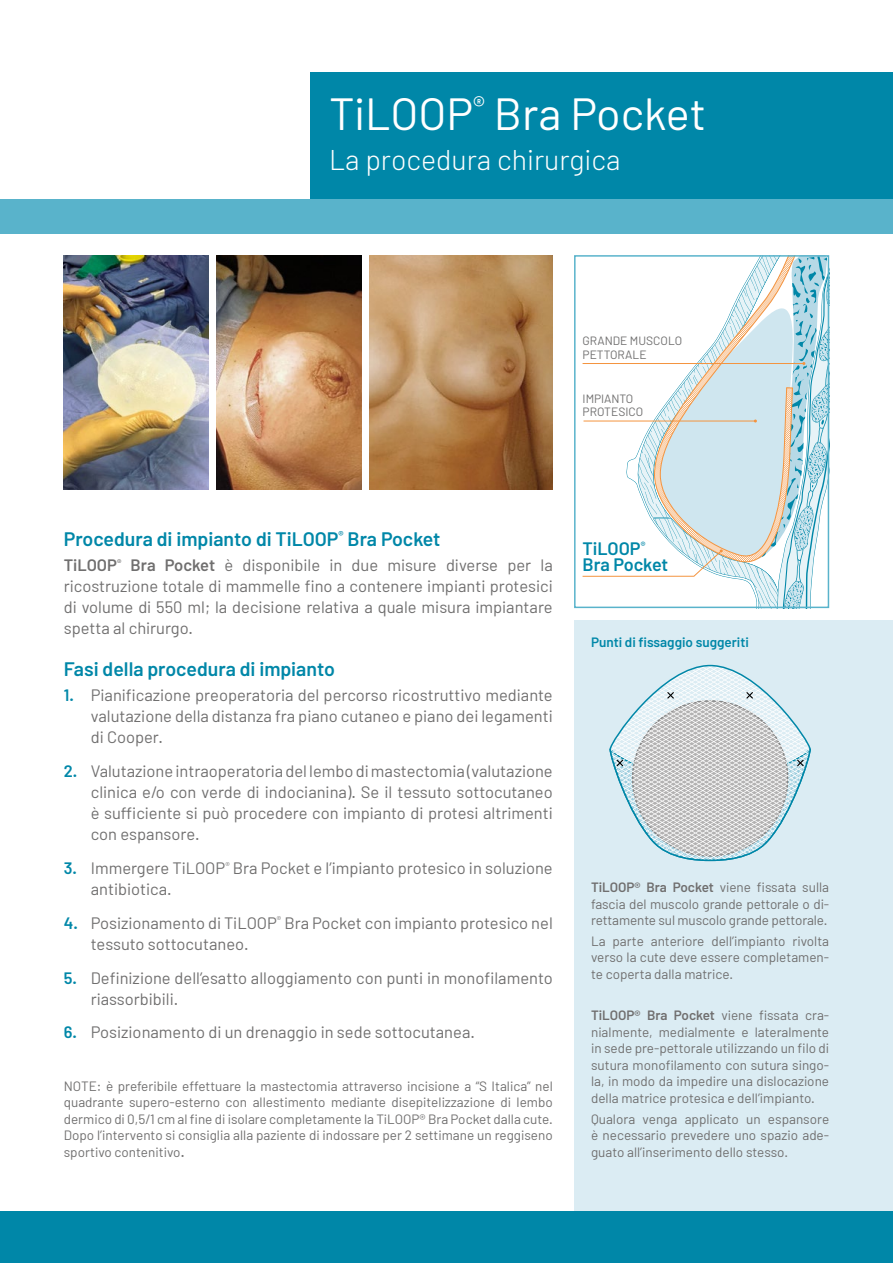
<style>
.page{position:relative;width:893px;height:1263px;background:#fff}
.page>*{position:absolute;margin:0;border:0;box-sizing:border-box;transform-origin:0 0}
.t1{font:45px "Barlow";color:#fff}
.t2{font:300 28.5px "Barlow";color:#fff}
.t3{font:600 19.5px "Barlow";color:#0087a8}
.t4{font:600 18px/16.5px "Barlow";letter-spacing:-.005em;color:#0087a8}
.t5{font:16.5px/21px "Barlow";color:#706f6f;text-align:justify}
.t6{font:13.5px/16.5px "Barlow";color:#706f6f;text-align:justify}
.t7{font:600 13.5px "Barlow";color:#0087a8}
.t8{font:12px/13.5px "Barlow";color:#706f6f}
.s1{font-weight:600}
.s2{font-weight:600;color:#0087a8}
.s3{font-size:16.5px}
</style>
<div class="page">
<svg style="left:582px;top:255px;width:247px;height:353px"></svg>
<div style="left:574px;top:621px;width:319px;height:591px;background:#dbecf3"></div>
<div style="left:310px;top:72px;width:583px;height:128px;background:#0087a8"></div>
<div style="left:0;top:1212px;width:893px;height:51px;background:#0087a8"></div>
<div style="left:0;top:200px;width:893px;height:34px;background:#59b3cb"></div>
<img style="left:64px;top:255px;width:144px;height:234px">
<img style="left:217px;top:255px;width:144px;height:234px">
<img style="left:370px;top:255px;width:183px;height:234px">
<svg style="left:609px;top:664px;width:202px;height:198px"></svg>
<h1 class="t1" style="left:329px;top:86px;width:378px">TiLOOP<sup>®</sup> Bra Pocket</h1>
<h2 class="t2" style="left:329px;top:142px;width:293px">La procedura chirurgica</h2>
<p class="t8" style="left:583px;top:334px;width:101px">GRANDE MUSCOLO<br>PETTORALE</p>
<p class="t8" style="left:583px;top:391px;width:62px">IMPIANTO<br>PROTESICO</p>
<h3 class="t3" style="left:64px;top:527px;width:378px">Procedura di impianto di TiLOOP<sup>®</sup> Bra Pocket</h3>
<p class="t5" style="left:64px;top:554px;width:490px"><span class="s1">TiLOOP</span><sup>®</sup> <span class="s1">Bra Pocket</span> è disponibile in due misure diverse per la ricostruzione totale di mammelle fino a contenere impianti protesici di volume di 550 ml; la decisione relativa a quale misura impiantare spetta al chirurgo.</p>
<h3 class="t3" style="left:64px;top:657px;width:273px">Fasi della procedura di impianto</h3>
<p class="t5" style="left:91px;top:685px;width:463px;text-indent:-27px"><span class="s2">1.</span> Pianificazione preoperatoria del percorso ricostruttivo mediante valutazione della distanza fra piano cutaneo e piano dei legamenti di Cooper.</p>
<p class="t5" style="left:91px;top:760px;width:463px;text-indent:-27px"><span class="s2">2.</span> Valutazione intraoperatoria del lembo di mastectomia (valutazione clinica e/o con verde di indocianina). Se il tessuto sottocutaneo è sufficiente si può procedere con impianto di protesi altrimenti con espansore.</p>
<p class="t5" style="left:91px;top:857px;width:463px;text-indent:-27px"><span class="s2">3.</span> Immergere TiLOOP<sup>®</sup> Bra Pocket e l’impianto protesico in soluzione antibiotica.</p>
<p class="t5" style="left:91px;top:912px;width:463px;text-indent:-27px"><span class="s2">4.</span> Posizionamento di TiLOOP<sup>®</sup> Bra Pocket con impianto protesico nel tessuto sottocutaneo.</p>
<p class="t5" style="left:91px;top:967px;width:463px;text-indent:-27px"><span class="s2">5.</span> Definizione dell’esatto alloggiamento con punti in monofilamento riassorbibili.</p>
<p class="t5" style="left:64px;top:1021px;width:413px"><span class="s2">6.</span> Posizionamento di un drenaggio in sede sottocutanea.</p>
<p class="t6" style="left:64px;top:1077px;width:491px">NOTE: è preferibile effettuare la mastectomia attraverso incisione a “S Italica” nel quadrante supero-esterno con allestimento mediante disepitelizzazione di lembo dermico di 0,5/1 cm al fine di isolare completamente la TiLOOP® Bra Pocket dalla cute.<br>Dopo l’intervento si consiglia alla paziente di indossare per 2 settimane un reggiseno sportivo contenitivo<span class="s3">.</span></p>
<h3 class="t4" style="left:583px;top:540px;width:87px">TiLOOP<sup>®<br></sup>Bra Pocket</h3>
<p class="t7" style="left:591px;top:634px;width:159px">Punti di fissaggio suggeriti</p>
<p class="t6" style="left:591px;top:879px;width:240px"><span class="s1">TiLOOP® Bra Pocket</span> viene fissata sulla fascia del muscolo grande pettorale o di&shy;rettamente sul muscolo grande pettorale.</p>
<p class="t6" style="left:591px;top:932px;width:240px">La parte anteriore dell’impianto rivolta verso la cute deve essere completamen&shy;te coperta dalla matrice.</p>
<p class="t6" style="left:591px;top:1007px;width:240px"><span class="s1">TiLOOP® Bra Pocket</span> viene fissata cra&shy;nialmente, medialmente e lateralmente in sede pre-pettorale utilizzando un filo di sutura monofilamento con sutura singo&shy;la, in modo da impedire una dislocazione della matrice protesica e dell’impianto.</p>
<p class="t6" style="left:591px;top:1110px;width:240px">Qualora venga applicato un espansore è necessario prevedere uno spazio ade&shy;guato all’inserimento dello stesso.</p>
</div>
